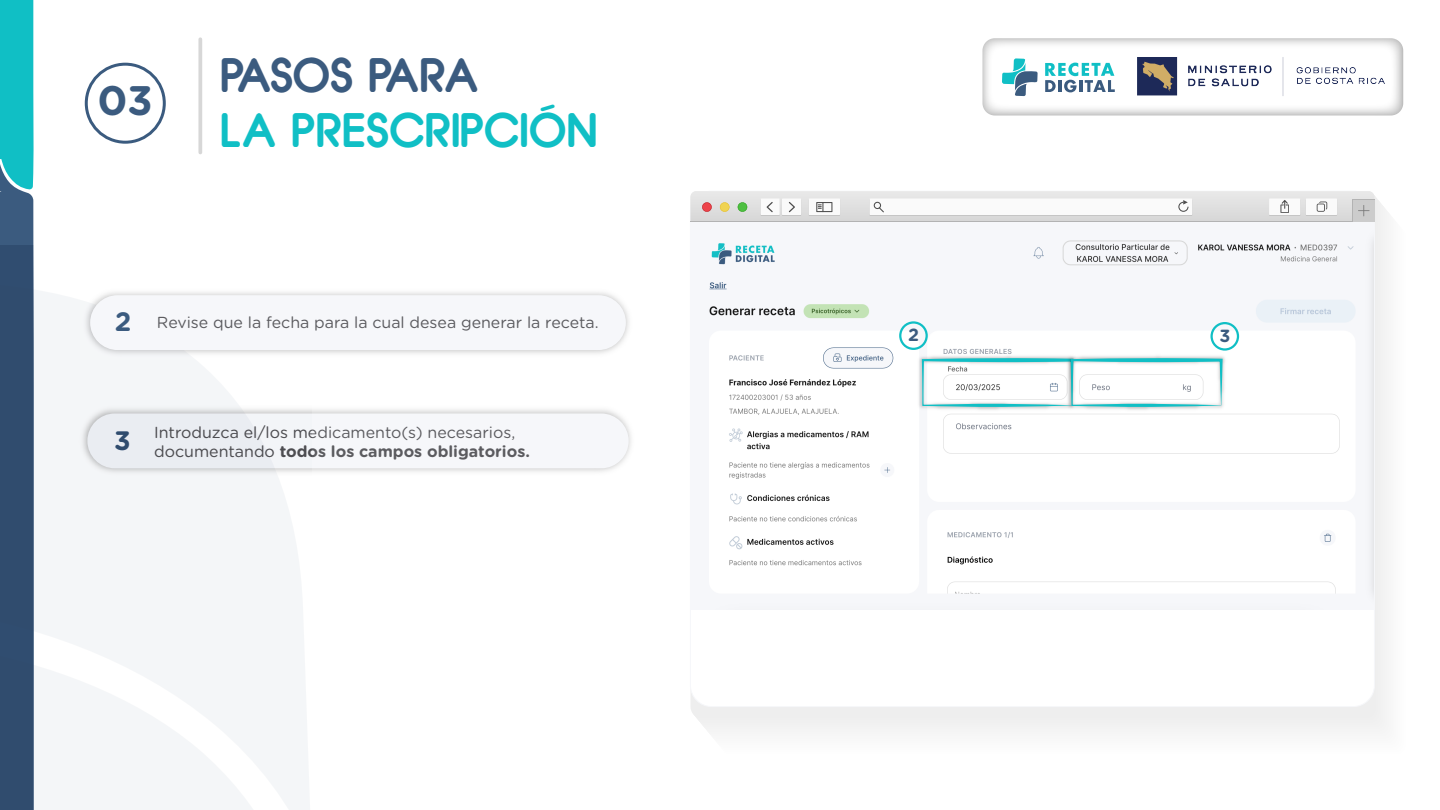
<style>
.page{position:relative;width:1440px;height:810px;background:#fff}
.page>*{position:absolute;margin:0;border:0;box-sizing:border-box;transform-origin:0 0}
.t1{font:700 46.2px "Hess Gothic Round NFW01";letter-spacing:.02em;color:#10bfc5}
.t2{font:700 46.2px "Hess Gothic Round NFW01";letter-spacing:-.02em;color:#3b5b7f}
.t3{font:700 41.25px "Gotham Rounded";color:#3b5b7f}
.t4{font:700 17.55px "Gotham Rounded";color:#3b5b7f}
.t5{font:15.98px/19.2px "Gotham Rounded";color:#5b5b5f}
.s1{font-weight:700;font-size:26.62px;color:#3b5b7f}
.s2{font-weight:700}
</style>
<div class="page">
<svg style="left:0;top:0;width:34px;height:282px;background:#219cac"></svg>
<div style="left:87px;top:413px;width:542px;height:55px;background:#f6f7fa;border-radius:27px"></div>
<svg style="left:0;top:282px;width:312px;height:367px;fill:#f4f6f8"></svg>
<svg style="left:0;top:649px;width:310px;height:161px;fill:#f4f6f8"></svg>
<svg style="left:982px;top:38px;width:421px;height:78px"></svg>
<svg style="left:1045px;top:63px;width:25px;height:29px"></svg>
<svg style="left:1002px;top:58px;width:36px;height:38px"></svg>
<img style="left:1070px;top:45px;width:334px;height:64px">
<div style="left:85px;top:63px;width:81px;height:81px;border:3px solid #3b5b7f;border-radius:50%"></div>
<svg style="left:198px;top:39px;width:4px;height:114px"></svg>
<img style="left:80px;top:286px;width:549px;height:74px">
<div style="left:90px;top:295px;width:536px;height:55px;background:#f6f7fa;border-radius:27px"></div>
<svg style="left:690px;top:191px;width:684px;height:31px"></svg>
<img style="left:709px;top:233px;width:664px;height:376px">
<img style="left:917px;top:354px;width:149px;height:58px">
<img style="left:1066px;top:354px;width:161px;height:58px">
<svg style="left:922px;top:358px;width:301px;height:49px"></svg>
<div style="left:899px;top:321px;width:29px;height:29px;border:2px solid #10bfc5;border-radius:50%"></div>
<div style="left:1210px;top:322px;width:29px;height:29px;border:2px solid #10bfc5;border-radius:13px"></div>
<h2 class="t3" style="left:97px;top:70px;width:57px">03</h2>
<h1 class="t2" style="left:221px;top:49px;width:259px">PASOS PARA</h1>
<h1 class="t1" style="left:221px;top:104px;width:377px">LA PRESCRIPCIÓN</h1>
<p class="t5" style="left:115px;top:312px;width:485px"><span class="s1">2</span> Revise que la fecha para la cual desea generar la receta.</p>
<p class="t5" style="left:114px;top:422px;width:417px;text-indent:40px">Introduzca el/los medicamento(s) necesarios,<br><sup>3</sup> documentando <span class="s2">todos los campos obligatorios.</span></p>
<p class="t4" style="left:908px;top:322px;width:12px">2</p>
<p class="t4" style="left:1219px;top:323px;width:12px">3</p>
</div>
